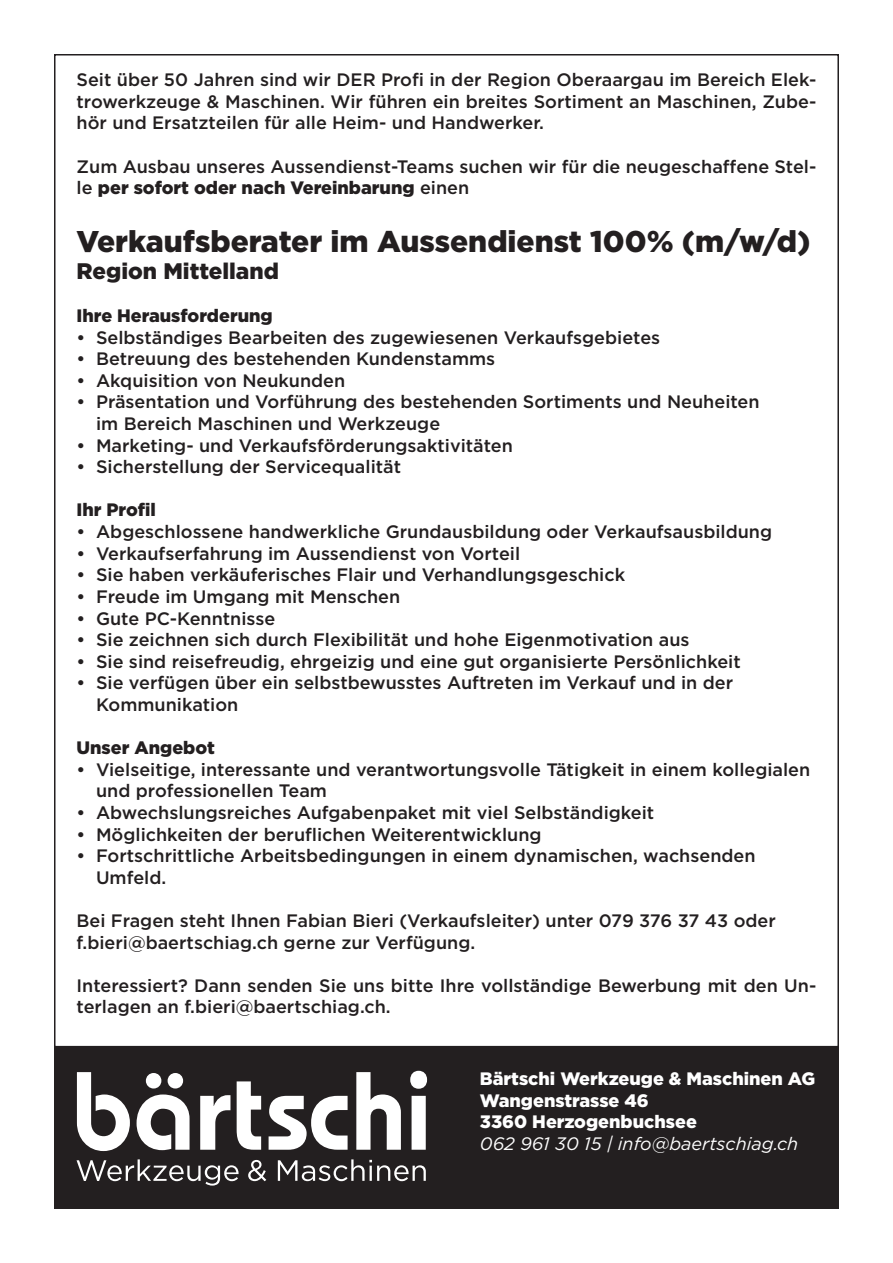
<style>
.page{position:relative;width:893px;height:1263px;background:#fff}
.page>*{position:absolute;margin:0;border:0;box-sizing:border-box;transform-origin:0 0}
.t1{font:900 30px "Gotham";color:#231f20}
.t2{font:900 22.5px "Gotham";color:#231f20}
.t3{font:500 18px/21.6px "Gotham";color:#231f20}
.t4{font:900 18px/21.6px "Gotham";color:#fff}
.t5{font:900 18px "Gotham";color:#231f20}
.t6{font:italic 18px "Gotham";color:#fff}
.s1{font-weight:900}
</style>
<div class="page">
<div style="left:54px;top:1047px;width:785px;height:162px;background:#231f20"></div>
<svg style="left:77px;top:1072px;width:53px;height:79px"></svg>
<svg style="left:137px;top:1073px;width:53px;height:77px"></svg>
<svg style="left:200px;top:1095px;width:30px;height:55px"></svg>
<svg style="left:237px;top:1081px;width:24px;height:69px"></svg>
<svg style="left:269px;top:1096px;width:79px;height:54px"></svg>
<svg style="left:356px;top:1072px;width:45px;height:78px"></svg>
<svg style="left:410px;top:1071px;width:17px;height:79px"></svg>
<svg style="left:77px;top:1159px;width:162px;height:26px"></svg>
<svg style="left:248px;top:1160px;width:18px;height:21px"></svg>
<svg style="left:278px;top:1159px;width:148px;height:22px"></svg>
<p class="t3" style="left:77px;top:69px;width:741px;text-align:justify">Seit über 50 Jahren sind wir DER Profi in der Region Oberaargau im Bereich Elek&shy;trowerkzeuge &amp; Maschinen. Wir führen ein breites Sortiment an Maschinen, Zube&shy;hör und Ersatzteilen für alle Heim- und Handwerker.</p>
<p class="t3" style="left:77px;top:155px;width:741px">Zum Ausbau unseres Aussendienst-Teams suchen wir für die neugeschaffene Stel&shy;le <span class="s1">per sofort oder nach Vereinbarung</span> einen</p>
<h1 class="t1" style="left:77px;top:221px;width:736px">Verkaufsberater im Aussendienst 100% (m/w/d)</h1>
<p class="t2" style="left:77px;top:255px;width:204px">Region Mittelland</p>
<p class="t5" style="left:77px;top:303px;width:198px">Ihre Herausforderung</p>
<p class="t3" style="left:77px;top:326px;width:585px">• Selbständiges Bearbeiten des zugewiesenen Verkaufsgebietes</p>
<p class="t3" style="left:77px;top:348px;width:420px">• Betreuung des bestehenden Kundenstamms</p>
<p class="t3" style="left:77px;top:369px;width:270px">• Akquisition von Neukunden</p>
<p class="t3" style="left:96px;top:391px;width:665px;text-indent:-19px">• Präsentation und Vorführung des bestehenden Sortiments und Neuheiten im Bereich Maschinen und Werkzeuge</p>
<p class="t3" style="left:77px;top:434px;width:438px">• Marketing- und Verkaufsförderungsaktivitäten</p>
<p class="t3" style="left:77px;top:456px;width:326px">• Sicherstellung der Servicequalität</p>
<p class="t5" style="left:77px;top:498px;width:81px">Ihr Profil</p>
<p class="t3" style="left:77px;top:521px;width:697px">• Abgeschlossene handwerkliche Grundausbildung oder Verkaufsausbildung</p>
<p class="t3" style="left:77px;top:542px;width:445px">• Verkaufserfahrung im Aussendienst von Vorteil</p>
<p class="t3" style="left:77px;top:564px;width:550px">• Sie haben verkäuferisches Flair und Verhandlungsgeschick</p>
<p class="t3" style="left:77px;top:585px;width:325px">• Freude im Umgang mit Menschen</p>
<p class="t3" style="left:77px;top:607px;width:200px">• Gute PC-Kenntnisse</p>
<p class="t3" style="left:77px;top:629px;width:614px">• Sie zeichnen sich durch Flexibilität und hohe Eigenmotivation aus</p>
<p class="t3" style="left:77px;top:650px;width:666px">• Sie sind reisefreudig, ehrgeizig und eine gut organisierte Persönlichkeit</p>
<p class="t3" style="left:96px;top:672px;width:639px;text-indent:-19px">• Sie verfügen über ein selbstbewusstes Auftreten im Verkauf und in der<br>Kommunikation</p>
<p class="t5" style="left:77px;top:735px;width:140px">Unser Angebot</p>
<p class="t3" style="left:96px;top:758px;width:716px;text-indent:-19px">• Vielseitige, interessante und verantwortungsvolle Tätigkeit in einem kollegialen und professionellen Team</p>
<p class="t3" style="left:77px;top:801px;width:579px">• Abwechslungsreiches Aufgabenpaket mit viel Selbständigkeit</p>
<p class="t3" style="left:77px;top:823px;width:467px">• Möglichkeiten der beruflichen Weiterentwicklung</p>
<p class="t3" style="left:96px;top:845px;width:661px;text-indent:-19px">• Fortschrittliche Arbeitsbedingungen in einem dynamischen, wachsenden<br>Umfeld.</p>
<p class="t3" style="left:77px;top:909px;width:701px">Bei Fragen steht Ihnen Fabian Bieri (Verkaufsleiter) unter 079 376 37 43 oder f.bieri@baertschiag.ch gerne zur Verfügung.</p>
<p class="t3" style="left:77px;top:974px;width:741px">Interessiert? Dann senden Sie uns bitte Ihre vollständige Bewerbung mit den Un&shy;terlagen an f.bieri@baertschiag.ch.</p>
<p class="t4" style="left:480px;top:1068px;width:337px">Bärtschi Werkzeuge &amp; Maschinen AG<br>Wangenstrasse 46<br>3360 Herzogenbuchsee</p>
<p class="t6" style="left:480px;top:1132px;width:320px">062 961 30 15 | info@baertschiag.ch</p>
</div>
